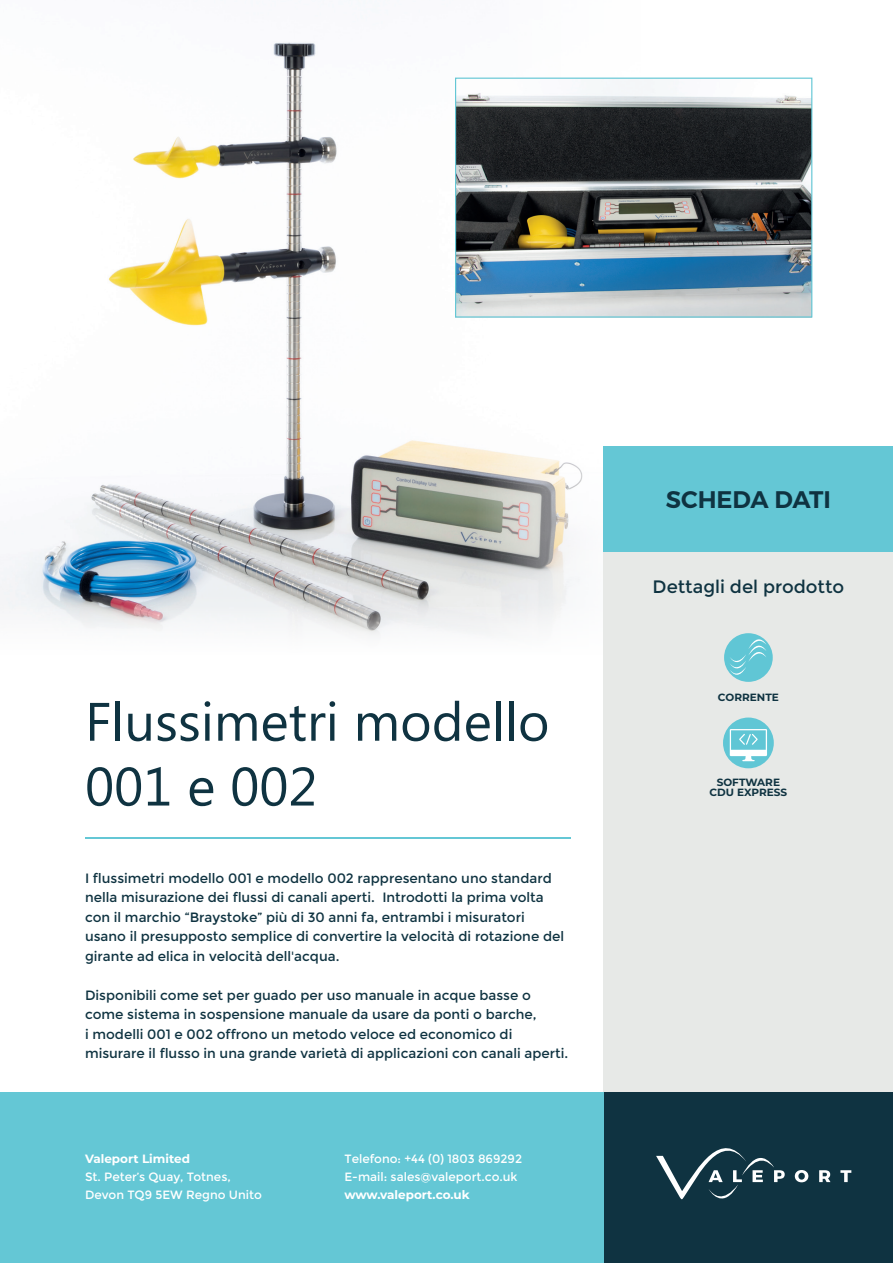
<style>
.page{position:relative;width:893px;height:1263px;background:#fff}
.page>*{position:absolute;margin:0;border:0;box-sizing:border-box;transform-origin:0 0}
.t1{font:54px/64.8px "Segoe UI";color:#0f3341}
.t2{font:600 24px "Montserrat";color:#0f3341}
.t3{font:18px "Montserrat";color:#0f3341}
.t4{font:13.5px/19.5px "Montserrat";color:#0f3341}
.t5{font:12px/18px "Montserrat";color:#fff}
.t6{font:700 12px "Montserrat";color:#fff}
.t7{font:700 10.5px/10.5px "Montserrat";color:#0f3341;text-align:center}
</style>
<div class="page">
<img style="left:0;top:42px;width:475px;height:562px">
<svg style="left:0;top:604px;width:475px;height:32px;fill:#f2f3f4"></svg>
<svg style="left:475px;top:77px;width:191px;height:724px"></svg>
<div style="left:604px;top:446px;width:289px;height:107px;background:#64c7d5"></div>
<div style="left:604px;top:553px;width:289px;height:540px;background:#e7e9e7"></div>
<div style="left:604px;top:1093px;width:289px;height:170px;background:#0f3341"></div>
<div style="left:0;top:1093px;width:604px;height:170px;background:#64c7d5"></div>
<svg style="left:795px;top:1170px;width:13px;height:12px"></svg>
<svg style="left:819px;top:1170px;width:11px;height:12px"></svg>
<svg style="left:840px;top:1170px;width:11px;height:12px"></svg>
<svg style="left:656px;top:1148px;width:129px;height:52px"></svg>
<hr style="left:85px;top:837px;width:485px;height:2px;background:#64c7d5">
<img style="left:457px;top:80px;width:353px;height:236px">
<div style="left:455px;top:78px;width:357px;height:240px;border:1px solid #64c7d5"></div>
<div style="left:723px;top:717px;width:51px;height:51px;background:#60c6d5;border-radius:50%"></div>
<svg style="left:730px;top:729px;width:37px;height:32px"></svg>
<div style="left:724px;top:633px;width:49px;height:49px;background:#60c6d5;border-radius:50%"></div>
<svg style="left:729px;top:637px;width:37px;height:42px"></svg>
<h1 class="t1" style="left:85px;top:687px;width:466px">Flussimetri modello<br>001 e 002</h1>
<p class="t4" style="left:85px;top:868px;width:481px">I flussimetri modello 001 e modello 002 rappresentano uno standard nella misurazione dei flussi di canali aperti. Introdotti la prima volta con il marchio “Braystoke” più di 30 anni fa, entrambi i misuratori usano il presupposto semplice di convertire la velocità di rotazione del girante ad elica in velocità dell'acqua.</p>
<p class="t4" style="left:85px;top:985px;width:485px">Disponibili come set per guado per uso manuale in acque basse o come sistema in sospensione manuale da usare da ponti o barche,<br>i modelli 001 e 002 offrono un metodo veloce ed economico di misurare il flusso in una grande varietà di applicazioni con canali aperti.</p>
<p class="t6" style="left:85px;top:1150px;width:106px">Valeport Limited</p>
<p class="t5" style="left:85px;top:1168px;width:178px">St. Peter’s Quay, Totnes,<br>Devon TQ9 5EW Regno Unito</p>
<p class="t5" style="left:344px;top:1150px;width:179px">Telefono: +44 (0) 1803 869292<br>E-mail: sales@valeport.co.uk</p>
<p class="t6" style="left:344px;top:1186px;width:127px">www.valeport.co.uk</p>
<h2 class="t2" style="left:666px;top:485px;width:167px">SCHEDA DATI</h2>
<h3 class="t3" style="left:653px;top:577px;width:193px">Dettagli del prodotto</h3>
<p class="t7" style="left:718px;top:692px;width:62px">CORRENTE</p>
<p class="t7" style="left:710px;top:776px;width:79px">SOFTWARE<br>CDU EXPRESS</p>
</div>
